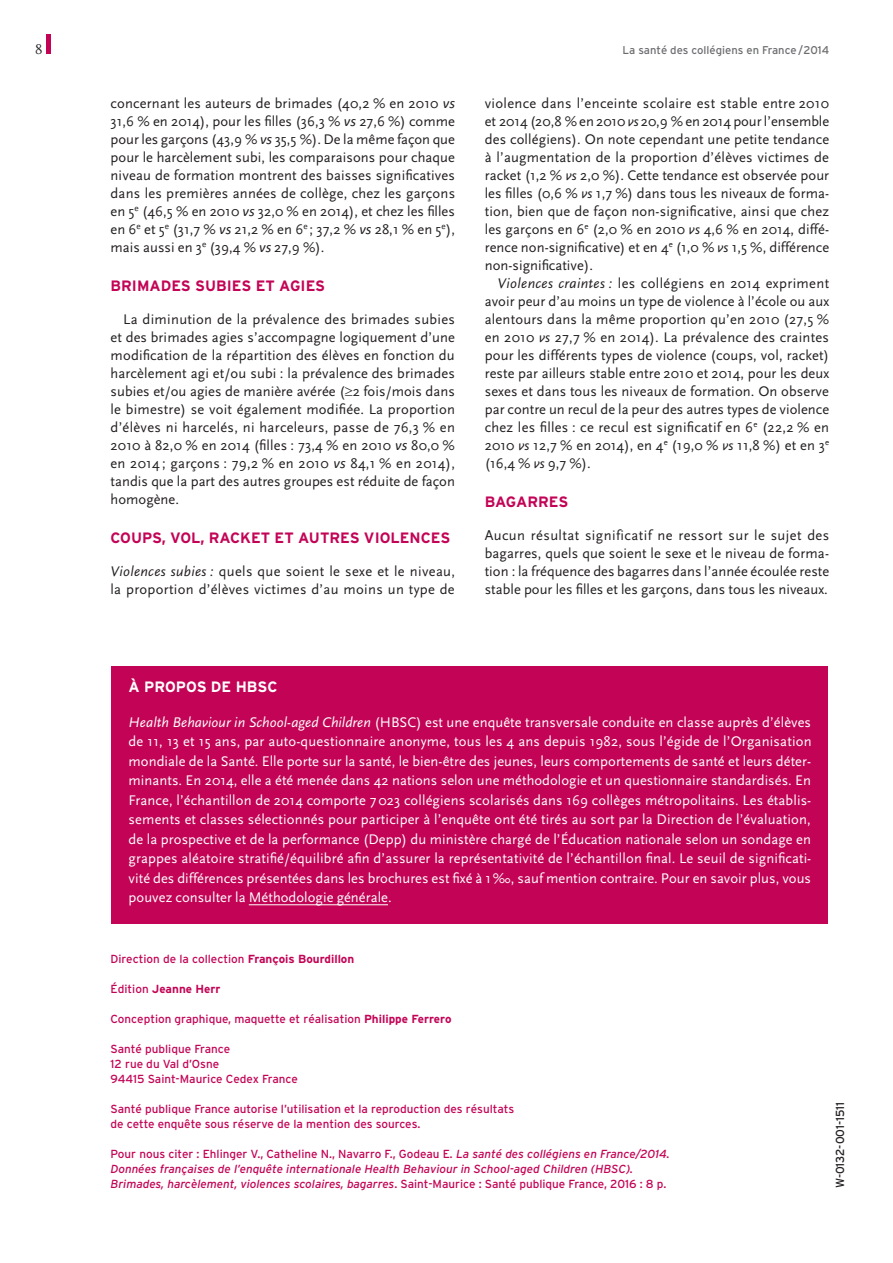
<style>
.page{position:relative;width:893px;height:1263px;background:#fff}
.page>*{position:absolute;margin:0;border:0;box-sizing:border-box;transform-origin:0 0}
.Inter_1{font:700 15px "Interstate";color:#c30456}
.Inter_1-2{font:700 15px "Interstate";color:#fff}
.TxtCourant{font:14.55px/18px "Scala Sans";letter-spacing:.005em;color:#231f20;text-align:justify}
.TxtCourant_sans_alin{font:14.55px/19.5px "Scala Sans";color:#fff;text-align:justify}
.TxtCourant_sans_alin-2{font:14.55px/18px "Scala Sans";letter-spacing:.005em;color:#231f20;text-align:justify}
.t1{font:13.5px "Scala";color:#231f20}
.TxtInfoCompl{font:11.7px/15px "Interstate";color:#c30456}
.TxtInfoCompl-2{font:italic 11.7px/15px "Interstate";color:#c30456}
.TxtInfoCompl-3{font:700 11.7px "Interstate";color:#c30456}
.TxtInfoCompl-4{font:11.7px "Interstate";color:#231f20}
.t2{font:11.25px "Interstate";color:#6c6d70}
.s1{font-family:"Calibri";font-style:italic}
.s2{font-style:italic}
.s3{font-weight:700}
.s4{font-weight:400}
.s5{font-style:normal}
</style>
<div class="page">
<hr style="left:47px;top:35px;width:4px;height:19px;background:#c30456">
<div style="left:112px;top:666px;width:716px;height:257px;background:#c30456"></div>
<hr style="left:249px;top:904px;width:139px;height:1px;background:#fff">
<p class="t1" style="left:35px;top:42px;width:9px">8</p>
<p class="t2" style="left:622px;top:44px;width:208px">La santé des collégiens en France/2014</p>
<p class="TxtCourant" style="left:111px;top:95px;width:346px">concernant les auteurs de brimades (40,2 % en 2010 <span class="s1">vs </span>31,6 % en 2014), pour les filles (36,3 % <span class="s1">vs</span> 27,6 %) comme pour les garçons (43,9 % <span class="s1">vs</span> 35,5 %). De la même façon que pour le harcèlement subi, les comparaisons pour chaque niveau de formation montrent des baisses significatives dans les premières années de collège, chez les garçons en 5<sup>e</sup> (46,5 % en 2010 <span class="s1">vs</span> 32,0 % en 2014), et chez les filles en 6<sup>e</sup> et 5<sup>e</sup> (31,7 % <span class="s1">vs</span> 21,2 % en 6<sup>e</sup> ; 37,2 % <span class="s1">vs</span> 28,1 % en 5<sup>e</sup>), mais aussi en 3<sup>e</sup> (39,4 % <span class="s1">vs</span> 27,9 %).</p>
<p class="Inter_1" style="left:111px;top:277px;width:216px">BRIMADES SUBIES ET AGIES</p>
<p class="TxtCourant" style="left:111px;top:311px;width:346px;text-indent:13px">La diminution de la prévalence des brimades subies et des brimades agies s’accompagne logiquement d’une modification de la répartition des élèves en fonction du harcèlement agi et/ou subi : la prévalence des brimades subies et/ou agies de manière avérée (≥2 fois/mois dans le bimestre) se voit également modifiée. La proportion d’élèves ni harcelés, ni harceleurs, passe de 76,3 % en 2010 à 82,0 % en 2014 (filles : 73,4 % en 2010 <span class="s1">vs</span> 80,0 % en 2014 ; garçons : 79,2 % en 2010 <span class="s1">vs</span> 84,1 % en 2014), tandis que la part des autres groupes est réduite de façon homogène.</p>
<p class="Inter_1" style="left:111px;top:529px;width:341px">COUPS, VOL, RACKET ET AUTRES VIOLENCES</p>
<p class="TxtCourant_sans_alin-2" style="left:111px;top:563px;width:346px"><span class="s2">Violences subies :</span> quels que soient le sexe et le niveau, la proportion d’élèves victimes d’au moins un type de</p>
<p class="TxtCourant_sans_alin-2" style="left:485px;top:95px;width:346px">violence dans l’enceinte scolaire est stable entre 2010 et 2014 (20,8 % en 2010 <span class="s2">vs</span> 20,9 % en 2014 pour l’ensemble des collégiens). On note cependant une petite tendance à l’augmentation de la proportion d’élèves victimes de racket (1,2 % <span class="s2">vs</span> 2,0 %). Cette tendance est observée pour les filles (0,6 % <span class="s2">vs</span> 1,7 %) dans tous les niveaux de forma&shy;tion, bien que de façon non-significative, ainsi que chez les garçons en 6<sup>e</sup> (2,0 % en 2010 <span class="s2">vs</span> 4,6 % en 2014, diffé&shy;rence non-significative) et en 4<sup>e</sup> (1,0 % <span class="s2">vs</span> 1,5 %, différence non-significative).</p>
<p class="TxtCourant" style="left:485px;top:275px;width:346px;text-indent:13px"><span class="s2">Violences craintes :</span> les collégiens en 2014 expriment avoir peur d’au moins un type de violence à l’école ou aux alentours dans la même proportion qu’en 2010 (27,5 % en 2010 <span class="s2">vs</span> 27,7 % en 2014). La prévalence des craintes pour les différents types de violence (coups, vol, racket) reste par ailleurs stable entre 2010 et 2014, pour les deux sexes et dans tous les niveaux de formation. On observe par contre un recul de la peur des autres types de violence chez les filles : ce recul est significatif en 6<sup>e</sup> (22,2 % en 2010 <span class="s2">vs</span> 12,7 % en 2014), en 4<sup>e</sup> (19,0 % <span class="s2">vs</span> 11,8 %) et en 3<sup>e </sup>(16,4 % <span class="s2">vs</span> 9,7 %).</p>
<p class="Inter_1" style="left:485px;top:493px;width:85px">BAGARRES</p>
<p class="TxtCourant_sans_alin-2" style="left:485px;top:527px;width:346px">Aucun résultat significatif ne ressort sur le sujet des bagarres, quels que soient le sexe et le niveau de forma&shy;tion : la fréquence des bagarres dans l’année écoulée reste stable pour les filles et les garçons, dans tous les niveaux.</p>
<p class="Inter_1-2" style="left:129px;top:679px;width:150px">À PROPOS DE HBSC</p>
<p class="TxtCourant_sans_alin" style="left:129px;top:713px;width:684px"><span class="s2">Health Behaviour in School-aged Children</span> (HBSC) est une enquête transversale conduite en classe auprès d’élèves de 11, 13 et 15 ans, par auto-questionnaire anonyme, tous les 4 ans depuis 1982, sous l’égide de l’Organisation mondiale de la Santé. Elle porte sur la santé, le bien-être des jeunes, leurs comportements de santé et leurs déter&shy;minants. En 2014, elle a été menée dans 42 nations selon une méthodologie et un questionnaire standardisés. En France, l’échantillon de 2014 comporte 7023 collégiens scolarisés dans 169 collèges métropolitains. Les établis&shy;sements et classes sélectionnés pour participer à l’enquête ont été tirés au sort par la Direction de l’évaluation, de la prospective et de la performance (Depp) du ministère chargé de l’Éducation nationale selon un sondage en grappes aléatoire stratifié/équilibré afin d’assurer la représentativité de l’échantillon final. Le seuil de significati&shy;vité des différences présentées dans les brochures est fixé à 1‰, sauf mention contraire. Pour en savoir plus, vous pouvez consulter la Méthodologie générale.</p>
<p class="TxtInfoCompl" style="left:111px;top:951px;width:245px">Direction de la collection <span class="s3">François Bourdillon</span></p>
<p class="TxtInfoCompl-3" style="left:111px;top:982px;width:112px"><span class="s4">Édition</span> Jeanne Herr</p>
<p class="TxtInfoCompl" style="left:111px;top:1011px;width:342px">Conception graphique, maquette et réalisation <span class="s3">Philippe Ferrero</span></p>
<p class="TxtInfoCompl" style="left:111px;top:1041px;width:121px">Santé publique France</p>
<p class="TxtInfoCompl" style="left:111px;top:1056px;width:110px">12 rue du Val d’Osne</p>
<p class="TxtInfoCompl" style="left:111px;top:1071px;width:189px">94415 Saint-Maurice Cedex France</p>
<p class="TxtInfoCompl" style="left:111px;top:1101px;width:405px">Santé publique France autorise l’utilisation et la reproduction des résultats de cette enquête sous réserve de la mention des sources.</p>
<p class="TxtInfoCompl-2" style="left:111px;top:1146px;width:561px"><span class="s5">Pour nous citer : Ehlinger V., Catheline N., Navarro F., Godeau E</span>. La santé des collégiens en France/2014.<br>Données françaises de l’enquête internationale Health Behaviour in School-aged Children (HBSC).<br>Brimades, harcèlement, violences scolaires, bagarres<span class="s5">. Saint-Maurice : Santé publique France, 2016 : 8 p.</span></p>
<p class="TxtInfoCompl-4" style="left:833px;top:1188px;width:88px;rotate:-90deg">W-0132-001-1511</p>
</div>
